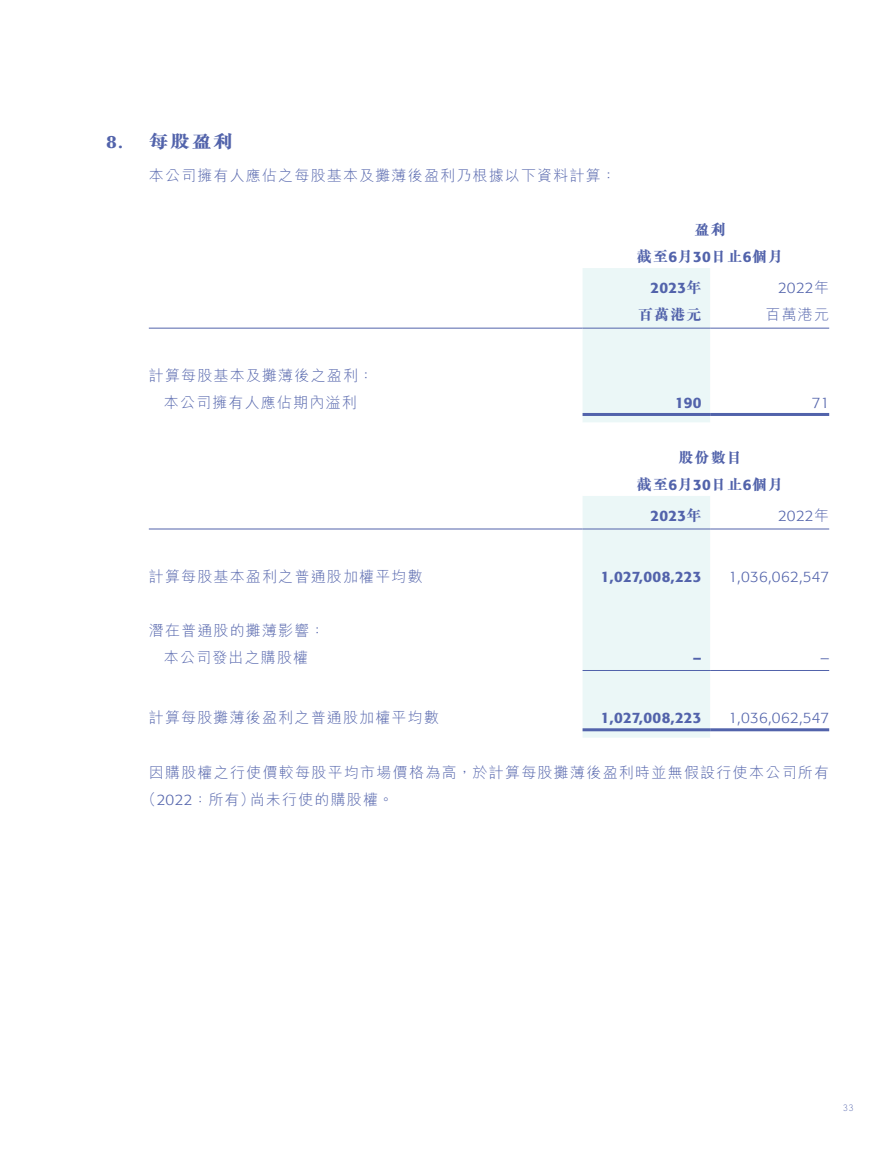
<style>
.page{position:relative;width:893px;height:1149px;background:#fff}
.page>*{position:absolute;margin:0;border:0;box-sizing:border-box;transform-origin:0 0}
.t1{font:800 18px "M Sung HK";color:#5263ab;scale:1.1 1}
.t2{font:300 15px/27px "M Hei HK";letter-spacing:.08em;color:#5263ab;text-align:center}
.t3{font:500 15px "Formata";letter-spacing:.01em;color:#5263ab}
.t4{font:300 15px "Formata";letter-spacing:.01em;color:#5263ab}
.t5{font:800 15px/27px "M Sung HK";letter-spacing:.08em;color:#5263ab;text-align:center}
.t6{font:9px "Letter Gothic Std";color:#5263ab}
.s1{font-family:"Formata";font-weight:500}
.s2{font-family:"M Sung HK";font-weight:800}
.s3{font-family:"M Hei HK"}
.s4{font-family:"Formata"}
</style>
<div class="page">
<div style="left:583px;top:268px;width:127px;height:154px;background:#ebf7f7"></div>
<hr style="left:149px;top:327px;width:434px;height:1px;background:#5263ab">
<hr style="left:583px;top:327px;width:127px;height:1px;background:#5263ab">
<hr style="left:710px;top:327px;width:119px;height:1px;background:#5263ab">
<hr style="left:583px;top:413px;width:127px;height:3px;background:#5263ab">
<hr style="left:710px;top:413px;width:119px;height:3px;background:#5263ab">
<div style="left:583px;top:496px;width:127px;height:241px;background:#ebf7f7"></div>
<hr style="left:149px;top:528px;width:434px;height:1px;background:#5263ab">
<hr style="left:583px;top:528px;width:127px;height:1px;background:#5263ab">
<hr style="left:710px;top:528px;width:119px;height:1px;background:#5263ab">
<hr style="left:583px;top:670px;width:127px;height:1px;background:#5263ab">
<hr style="left:710px;top:670px;width:119px;height:1px;background:#5263ab">
<hr style="left:583px;top:728px;width:127px;height:3px;background:#5263ab">
<hr style="left:710px;top:728px;width:119px;height:3px;background:#5263ab">
<p class="t1" style="left:106px;top:129px;width:117px">8. 每股盈利</p>
<p class="t2" style="left:149px;top:161px;width:469px">本公司擁有人應佔之每股基本及攤薄後盈利乃根據以下資料計算：</p>
<p class="t2" style="left:149px;top:361px;width:226px">計算每股基本及攤薄後之盈利：本公司擁有人應佔期內溢利</p>
<p class="t5" style="left:637px;top:215px;width:148px">盈利<br>截至<span class="s1">6</span>月<span class="s1">30</span>日止<span class="s1">6</span>個月</p>
<p class="t3" style="left:650px;top:278px;width:53px">2023<span class="s2">年</span></p>
<p class="t4" style="left:778px;top:279px;width:53px">2022<span class="s3">年</span></p>
<p class="t5" style="left:638px;top:300px;width:65px">百萬港元</p>
<p class="t2" style="left:766px;top:300px;width:65px">百萬港元</p>
<p class="t3" style="left:675px;top:393px;width:28px">190</p>
<p class="t4" style="left:812px;top:393px;width:19px">71</p>
<p class="t5" style="left:637px;top:443px;width:148px">股份數目<br>截至<span class="s1">6</span>月<span class="s1">30</span>日止<span class="s1">6</span>個月</p>
<p class="t3" style="left:650px;top:506px;width:53px">2023<span class="s2">年</span></p>
<p class="t4" style="left:778px;top:507px;width:53px">2022<span class="s3">年</span></p>
<p class="t2" style="left:149px;top:561px;width:275px">計算每股基本盈利之普通股加權平均數</p>
<p class="t3" style="left:601px;top:567px;width:102px">1,027,008,223</p>
<p class="t4" style="left:728px;top:567px;width:102px">1,036,062,547</p>
<p class="t2" style="left:149px;top:615px;width:178px">潛在普通股的攤薄影響：本公司發出之購股權</p>
<p class="t3" style="left:693px;top:648px;width:10px">–</p>
<p class="t4" style="left:820px;top:648px;width:10px">–</p>
<p class="t2" style="left:149px;top:703px;width:292px">計算每股攤薄後盈利之普通股加權平均數</p>
<p class="t3" style="left:601px;top:708px;width:102px">1,027,008,223</p>
<p class="t4" style="left:728px;top:708px;width:102px">1,036,062,547</p>
<p class="t2" style="left:141px;top:758px;width:689px;text-align:left;text-indent:8px">因購股權之行使價較每股平均市場價格為高，於計算每股攤薄後盈利時並無假設行使本公司所有（<span class="s4">2022</span>：所有）尚未行使的購股權。</p>
<p class="t6" style="left:843px;top:1101px;width:12px">33</p>
</div>
